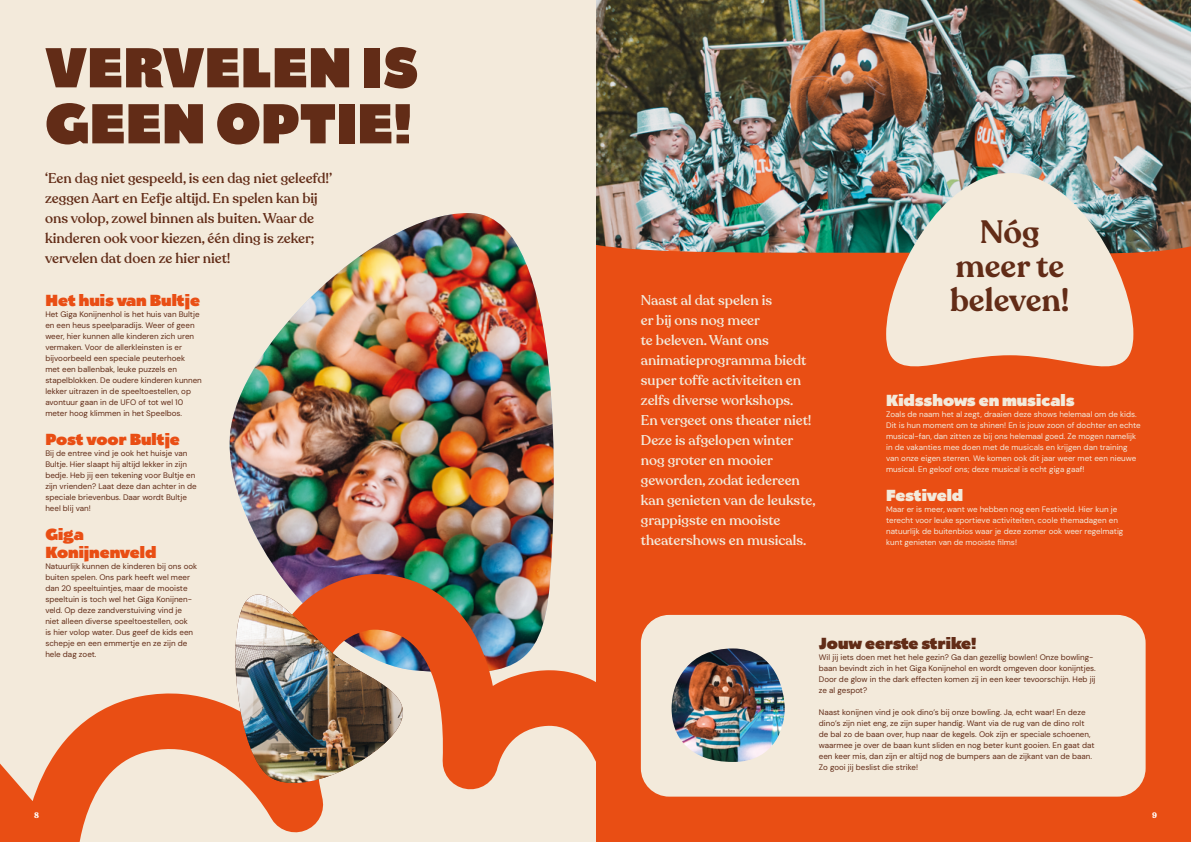
<style>
.page{position:relative;width:1191px;height:842px;background:#fff}
.page>*{position:absolute;margin:0;border:0;box-sizing:border-box;transform-origin:0 0}
.t1{font:800 56px/56px "Catalpa";color:#622c17}
.t2{font:600 32px/34px "Recoleta";color:#622c17;text-align:center}
.t3{font:800 16px/18px "Catalpa";color:#e94e14}
.t4{font:800 16px "Catalpa";color:#f3eadb}
.t5{font:800 16px "Catalpa";color:#622c17}
.t6{font:500 14px/20px "Recoleta";color:#f3eadb}
.t7{font:500 14px/20px "Recoleta";color:#622c17}
.t8{font:8px/11px "DM Sans";color:#622c17}
.t9{font:8px/11px "DM Sans";color:#f3eadb}
.t10{font:700 8px "Recoleta";color:#fff}
</style>
<div class="page">
<div style="left:595px;top:0;width:596px;height:842px;background:#e94e14"></div>
<img style="left:595px;top:0;width:596px;height:255px">
<div style="left:0;top:0;width:595px;height:842px;background:#f3eadb"></div>
<img style="left:229px;top:213px;width:325px;height:371px">
<svg style="left:0;top:584px;width:679px;height:258px"></svg>
<div style="left:641px;top:615px;width:504px;height:182px;background:#f3eadb;border-radius:28px"></div>
<img style="left:671px;top:648px;width:113px;height:114px;border-radius:53px">
<svg style="left:886px;top:173px;width:247px;height:194px;fill:#f3eadb"></svg>
<svg style="left:225px;top:571px;width:193px;height:226px"></svg>
<img style="left:225px;top:594px;width:193px;height:193px">
<h1 class="t1" style="left:45px;top:41px;width:375px">VERVELEN IS<br>GEEN OPTIE!</h1>
<h3 class="t7" style="left:45px;top:168px;width:289px">‘Een dag niet gespeeld, is een dag niet geleefd!’ zeggen Aart en Eefje altijd. En spelen kan bij ons volop, zowel binnen als buiten. Waar de kinderen ook voor kiezen, één ding is zeker; vervelen dat doen ze hier niet!</h3>
<h3 class="t3" style="left:45px;top:292px;width:156px">Het huis van Bultje</h3>
<p class="t8" style="left:45px;top:309px;width:158px">Het Giga Konijnenhol is het huis van Bultje en een heus speelparadijs. Weer of geen weer, hier kunnen alle kinderen zich uren vermaken. Voor de allerkleinsten is er bijvoorbeeld een speciale peuterhoek<br>met een ballenbak, leuke puzzels en stapelblokken. De oudere kinderen kunnen lekker uitrazen in de speeltoestellen, op avontuur gaan in de UFO of tot wel 10 meter hoog klimmen in het Speelbos.</p>
<h3 class="t3" style="left:45px;top:431px;width:136px">Post voor Bultje</h3>
<p class="t8" style="left:45px;top:448px;width:153px">Bij de entree vind je ook het huisje van Bultje. Hier slaapt hij altijd lekker in zijn bedje. Heb jij een tekening voor Bultje en zijn vrienden? Laat deze dan achter in de speciale brievenbus. Daar wordt Bultje heel blij van!</p>
<h3 class="t3" style="left:45px;top:526px;width:112px">Giga<br>Konijnenveld</h3>
<p class="t8" style="left:45px;top:561px;width:153px">Natuurlijk kunnen de kinderen bij ons ook buiten spelen. Ons park heeft wel meer dan 20 speeltuintjes, maar de mooiste speeltuin is toch wel het Giga Konijnen&shy;veld. Op deze zandverstuiving vind je niet alleen diverse speeltoestellen, ook<br>is hier volop water. Dus geef de kids een schepje en een emmertje en ze zijn de hele dag zoet.</p>
<p class="t6" style="left:641px;top:291px;width:176px">Naast al dat spelen is<br>er bij ons nog meer<br>te beleven. Want ons animatieprogramma biedt super toffe activiteiten en zelfs diverse workshops.<br>En vergeet ons theater niet!<br>Deze is afgelopen winter nog groter en mooier geworden, zodat iedereen kan genieten van de leukste, grappigste en mooiste theatershows en musicals.</p>
<h2 class="t2" style="left:950px;top:216px;width:121px">Nóg meer te beleven!</h2>
<h3 class="t4" style="left:886px;top:390px;width:190px">Kidsshows en musicals</h3>
<p class="t9" style="left:886px;top:408px;width:256px">Zoals de naam het al zegt, draaien deze shows helemaal om de kids.<br>Dit is hun moment om te shinen! En is jouw zoon of dochter en echte musical-fan, dan zitten ze bij ons helemaal goed. Ze mogen namelijk in de vakanties mee doen met de musicals en krijgen dan training van onze eigen sterren. We komen ook dit jaar weer met een nieuwe musical. En geloof ons; deze musical is echt giga gaaf!</p>
<h3 class="t4" style="left:886px;top:485px;width:79px">Festiveld</h3>
<p class="t9" style="left:886px;top:503px;width:239px">Maar er is meer, want we hebben nog een Festiveld. Hier kun je terecht voor leuke sportieve activiteiten, coole themadagen en natuurlijk de buitenbios waar je deze zomer ook weer regelmatig kunt genieten van de mooiste films!</p>
<h3 class="t5" style="left:819px;top:633px;width:159px">Jouw eerste strike!</h3>
<p class="t8" style="left:819px;top:652px;width:278px">Wil jij iets doen met het hele gezin? Ga dan gezellig bowlen! Onze bowling&shy;baan bevindt zich in het Giga Konijnehol en wordt omgeven door konijntjes.<br>Door de glow in the dark effecten komen zij in een keer tevoorschijn. Heb jij ze al gespot?</p>
<p class="t8" style="left:819px;top:707px;width:277px">Naast konijnen vind je ook dino’s bij onze bowling. Ja, echt waar! En deze dino’s zijn niet eng, ze zijn super handig. Want via de rug van de dino rolt de bal zo de baan over, hup naar de kegels. Ook zijn er speciale schoenen, waarmee je over de baan kunt sliden en nog beter kunt gooien. En gaat dat een keer mis, dan zijn er altijd nog de bumpers aan de zijkant van de baan.<br>Zo gooi jij beslist die strike!</p>
<p class="t10" style="left:34px;top:810px;width:6px">8</p>
<p class="t10" style="left:1152px;top:810px;width:6px">9</p>
</div>
